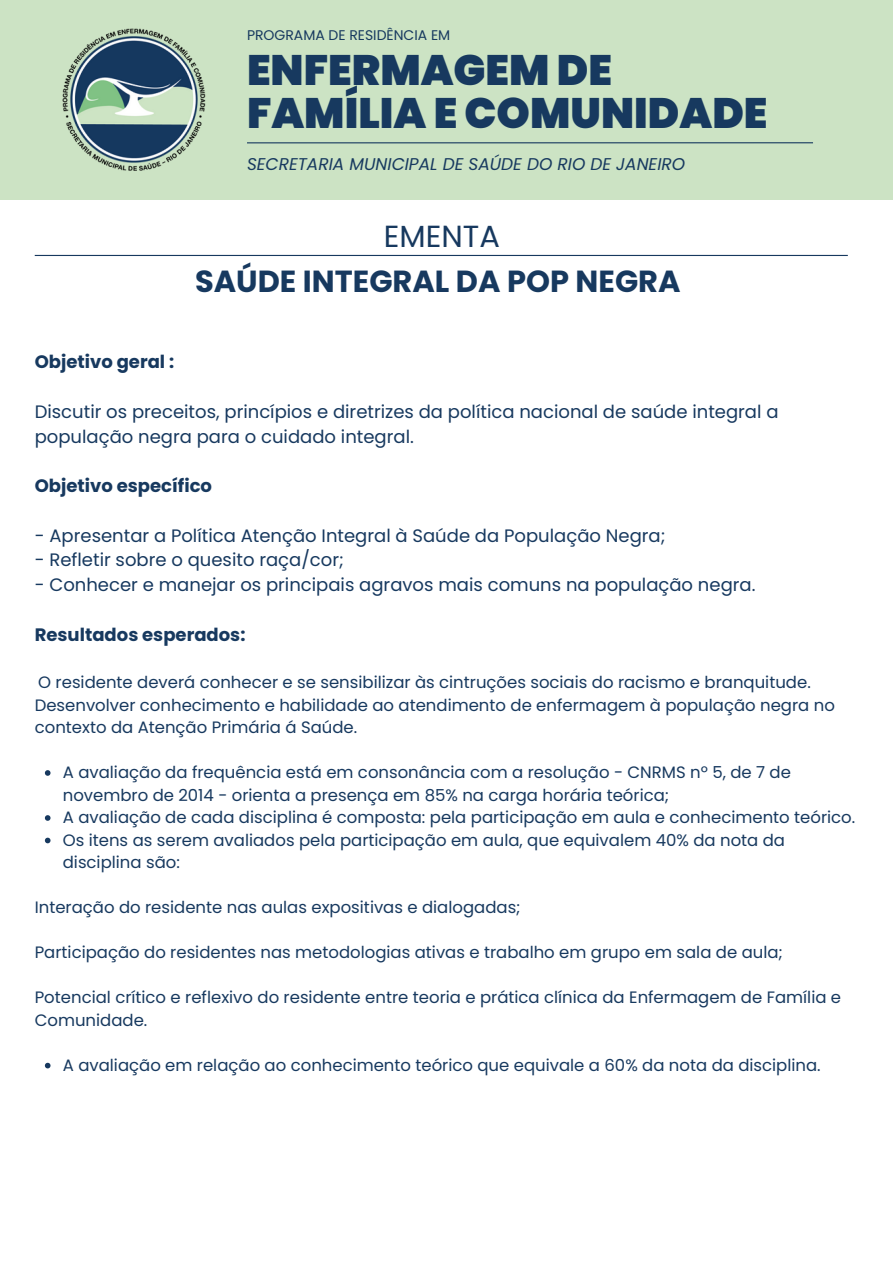
<style>
.page{position:relative;width:893px;height:1264px;background:#fff}
.page>*{position:absolute;margin:0;border:0;box-sizing:border-box;transform-origin:0 0}
.t1{font:900 42.45px/42.8px "Poppins";color:#17395f}
.t2{font:700 30.45px "Poppins";color:#17395f}
.t3{font:30.45px "Poppins";color:#17395f}
.t4{font:18px/24.8px "Poppins";color:#17395f}
.t5{font:700 18px "Poppins";color:#17395f}
.t6{font:italic 16.95px "Poppins";color:#17395f}
.t7{font:16.5px/22.5px "Poppins";color:#17395f}
.t8{font:13.95px "Poppins";color:#17395f}
</style>
<div class="page">
<div style="left:0;top:0;width:892px;height:200px;background:#cce3c4"></div>
<hr style="left:247px;top:142px;width:566px;height:1px;background:#17395f">
<hr style="left:35px;top:255px;width:812px;height:1px;background:#17395f">
<svg style="left:45px;top:770px;width:5px;height:5px"></svg>
<svg style="left:45px;top:815px;width:5px;height:5px"></svg>
<svg style="left:45px;top:837px;width:5px;height:6px"></svg>
<svg style="left:45px;top:1062px;width:5px;height:6px"></svg>
<img style="left:62px;top:28px;width:144px;height:143px">
<p class="t8" style="left:247px;top:25px;width:205px">PROGRAMA DE RESIDÊNCIA EM</p>
<p class="t1" style="left:247px;top:49px;width:522px">ENFERMAGEM DE<br>FAMÍLIA E COMUNIDADE</p>
<p class="t6" style="left:247px;top:152px;width:439px">SECRETARIA MUNICIPAL DE SAÚDE DO RIO DE JANEIRO</p>
<p class="t3" style="left:384px;top:215px;width:117px">EMENTA</p>
<p class="t2" style="left:195px;top:260px;width:487px">SAÚDE INTEGRAL DA POP NEGRA</p>
<p class="t5" style="left:35px;top:349px;width:141px">Objetivo geral :</p>
<p class="t4" style="left:35px;top:399px;width:745px">Discutir os preceitos, princípios e diretrizes da política nacional de saúde integral a população negra para o cuidado integral.</p>
<p class="t5" style="left:35px;top:473px;width:179px">Objetivo específico</p>
<p class="t4" style="left:35px;top:523px;width:632px">- Apresentar a Política Atenção Integral à Saúde da População Negra;</p>
<p class="t4" style="left:35px;top:547px;width:310px">- Refletir sobre o quesito raça/cor;</p>
<p class="t4" style="left:35px;top:572px;width:722px">- Conhecer e manejar os principais agravos mais comuns na população negra.</p>
<p class="t5" style="left:35px;top:622px;width:212px">Resultados esperados:</p>
<p class="t7" style="left:35px;top:671px;width:801px">O residente deverá conhecer e se sensibilizar às cintruções sociais do racismo e branquitude.<br>Desenvolver conhecimento e habilidade ao atendimento de enfermagem à população negra no contexto da Atenção Primária á Saúde.</p>
<p class="t7" style="left:63px;top:761px;width:729px">A avaliação da frequência está em consonância com a resolução - CNRMS nº 5, de 7 de novembro de 2014 - orienta a presença em 85% na carga horária teórica;</p>
<p class="t7" style="left:63px;top:806px;width:793px">A avaliação de cada disciplina é composta: pela participação em aula e conhecimento teórico.</p>
<p class="t7" style="left:63px;top:828px;width:723px">Os itens as serem avaliados pela participação em aula, que equivalem 40% da nota da disciplina são:</p>
<p class="t7" style="left:35px;top:896px;width:487px">Interação do residente nas aulas expositivas e dialogadas;</p>
<p class="t7" style="left:35px;top:941px;width:749px">Participação do residentes nas metodologias ativas e trabalho em grupo em sala de aula;</p>
<p class="t7" style="left:35px;top:986px;width:807px">Potencial crítico e reflexivo do residente entre teoria e prática clínica da Enfermagem de Família e<br>Comunidade.</p>
<p class="t7" style="left:63px;top:1053px;width:759px">A avaliação em relação ao conhecimento teórico que equivale a 60% da nota da disciplina.</p>
</div>
